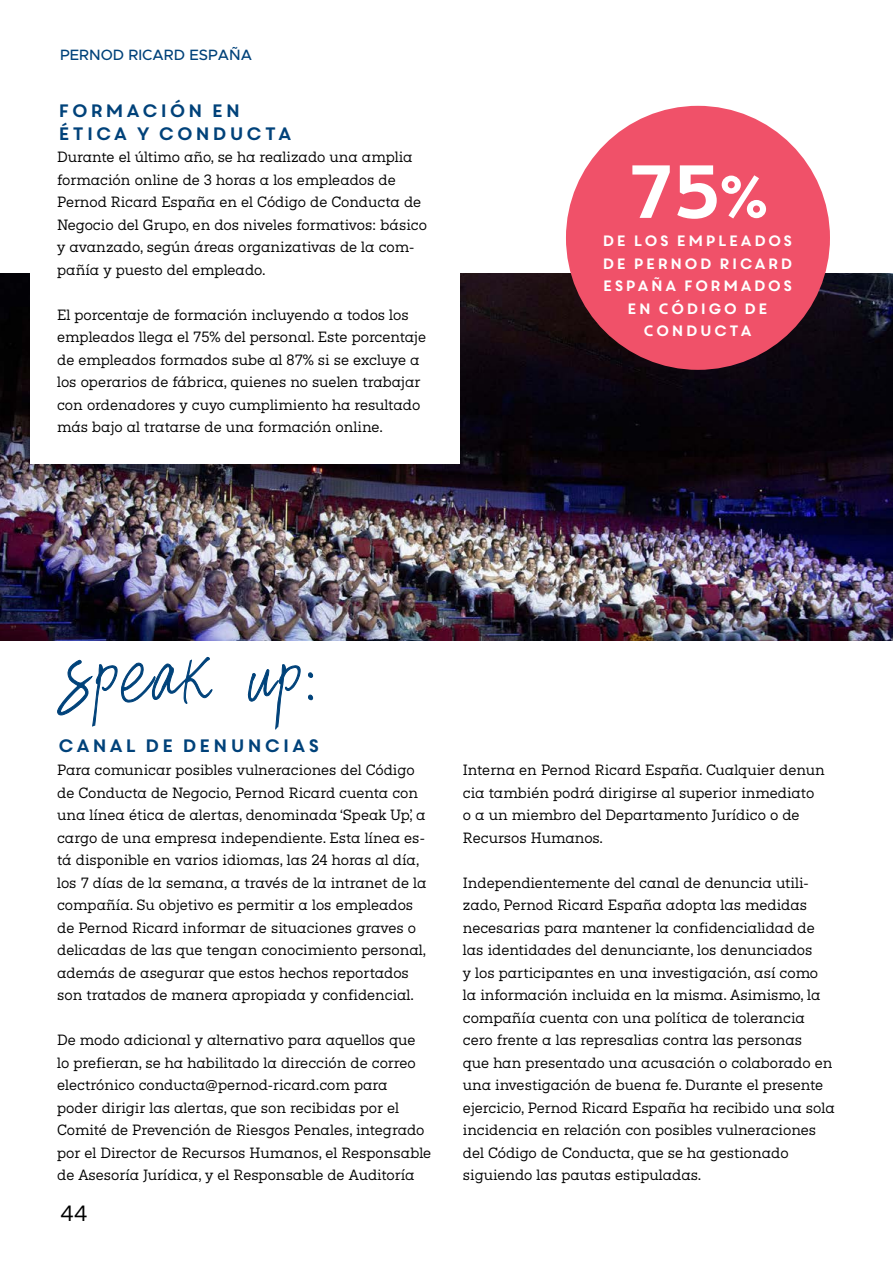
<style>
.page{position:relative;width:893px;height:1263px;background:#fff}
.page>*{position:absolute;margin:0;border:0;box-sizing:border-box;transform-origin:0 0}
.t1{font:75px "Core Circus";color:#fff}
.t2{font:22.5px "Metropolis";color:#000}
.t3{font:18px/22.5px "Core Circus";color:#00427a}
.t4{font:15px/22.5px "Core Circus";color:#fff;text-align:center}
.t5{font:500 15px "Metropolis";color:#00427a}
.t6{font:13.5px/22.5px "Pernod Ricard";color:#000}
.s1{font-size:60px}
</style>
<div class="page">
<img style="left:0;top:273px;width:893px;height:367px">
<div style="left:30px;top:121px;width:430px;height:342px;background:#fff"></div>
<svg style="left:57px;top:657px;width:256px;height:73px"></svg>
<div style="left:566px;top:106px;width:264px;height:264px;background:#f05169;border-radius:50%"></div>
<p class="t5" style="left:60px;top:45px;width:194px">PERNOD RICARD ESPAÑA</p>
<h3 class="t3" style="left:57px;top:99px;width:237px">FORMACIÓN EN<br>ÉTICA Y CONDUCTA</h3>
<p class="t6" style="left:57px;top:146px;width:371px">Durante el último año, se ha realizado una amplia formación online de 3 horas a los empleados de Pernod Ricard España en el Código de Conducta de Negocio del Grupo, en dos niveles formativos: básico y avanzado, según áreas organizativas de la com&shy;pañía y puesto del empleado.</p>
<p class="t6" style="left:57px;top:304px;width:370px">El porcentaje de formación incluyendo a todos los empleados llega el 75% del personal. Este porcentaje de empleados formados sube al 87% si se excluye a los operarios de fábrica, quienes no suelen trabajar con ordenadores y cuyo cumplimiento ha resultado más bajo al tratarse de una formación online.</p>
<h1 class="t1" style="left:621px;top:141px;width:155px">75<span class="s1">%</span></h1>
<p class="t4" style="left:601px;top:229px;width:194px">DE LOS EMPLEADOS<br>DE PERNOD RICARD<br>ESPAÑA FORMADOS<br>EN CÓDIGO DE<br>CONDUCTA</p>
<h3 class="t3" style="left:57px;top:734px;width:265px">CANAL DE DENUNCIAS</h3>
<p class="t6" style="left:57px;top:759px;width:371px">Para comunicar posibles vulneraciones del Código de Conducta de Negocio, Pernod Ricard cuenta con una línea ética de alertas, denominada ‘Speak Up’, a cargo de una empresa independiente. Esta línea es&shy;tá disponible en varios idiomas, las 24 horas al día, los 7 días de la semana, a través de la intranet de la compañía. Su objetivo es permitir a los empleados de Pernod Ricard informar de situaciones graves o delicadas de las que tengan conocimiento personal, además de asegurar que estos hechos reportados son tratados de manera apropiada y confidencial.</p>
<p class="t6" style="left:57px;top:1029px;width:376px">De modo adicional y alternativo para aquellos que<br>lo prefieran, se ha habilitado la dirección de correo electrónico conducta@pernod-ricard.com para poder dirigir las alertas, que son recibidas por el Comité de Prevención de Riesgos Penales, integrado por el Director de Recursos Humanos, el Responsable de Asesoría Jurídica, y el Responsable de Auditoría</p>
<h2 class="t2" style="left:60px;top:1199px;width:29px">44</h2>
<p class="t6" style="left:463px;top:759px;width:363px">Interna en Pernod Ricard España. Cualquier denun cia también podrá dirigirse al superior inmediato o a un miembro del Departamento Jurídico o de Recursos Humanos.</p>
<p class="t6" style="left:463px;top:872px;width:373px">Independientemente del canal de denuncia utili&shy;zado, Pernod Ricard España adopta las medidas necesarias para mantener la confidencialidad de las identidades del denunciante, los denunciados<br>y los participantes en una investigación, así como la información incluida en la misma. Asimismo, la compañía cuenta con una política de tolerancia cero frente a las represalias contra las personas<br>que han presentado una acusación o colaborado en una investigación de buena fe. Durante el presente ejercicio, Pernod Ricard España ha recibido una sola incidencia en relación con posibles vulneraciones del Código de Conducta, que se ha gestionado siguiendo las pautas estipuladas.</p>
</div>
